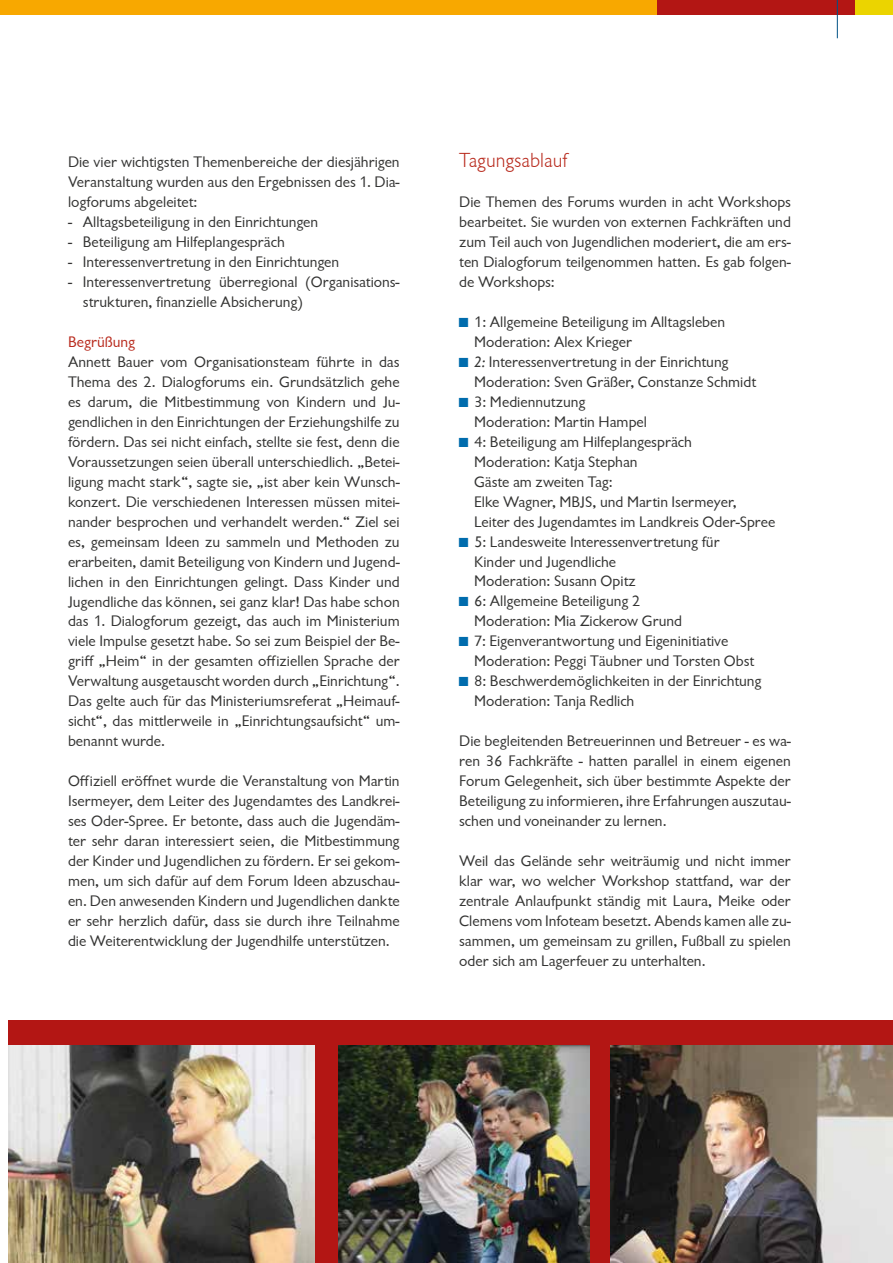
<style>
.page{position:relative;width:893px;height:1263px;background:#fff}
.page>*{position:absolute;margin:0;border:0;box-sizing:border-box;transform-origin:0 0}
.t1{font:300 21px "Chantilly";color:#b82a1d}
.t2{font:15.75px/20px "Chantilly";color:#333332}
.t3{font:15.75px "Chantilly";color:#b82a1d}
.s1{font-size:13.5px;color:#006cad}
.s2{font-style:italic}
</style>
<div class="page">
<div style="left:9px;top:1020px;width:884px;height:243px;background:#b31614"></div>
<img style="left:610px;top:1046px;width:283px;height:217px">
<img style="left:9px;top:1046px;width:306px;height:217px">
<img style="left:338px;top:1046px;width:251px;height:217px">
<div style="left:0;top:0;width:893px;height:15px;background:#f8a800"></div>
<div style="left:855px;top:0;width:38px;height:15px;background:#ebd400"></div>
<div style="left:657px;top:0;width:198px;height:15px;background:#b31614"></div>
<hr style="left:837px;top:0;width:1px;height:38px;background:#005285">
<p class="t2" style="left:68px;top:153px;width:333px;text-align:justify">Die vier wichtigsten Themenbereiche der diesjährigen Veranstaltung wurden aus den Ergebnissen des 1. Dia&shy;logforums abgeleitet:</p>
<p class="t2" style="left:68px;top:212px;width:252px">- Alltagsbeteiligung in den Einrichtungen</p>
<p class="t2" style="left:68px;top:232px;width:218px">- Beteiligung am Hilfeplangespräch</p>
<p class="t2" style="left:68px;top:252px;width:273px">- Interessenvertretung in den Einrichtungen</p>
<p class="t2" style="left:83px;top:272px;width:318px;text-indent:-15px">- Interessenvertretung überregional (Organisations&shy;strukturen, finanzielle Absicherung)</p>
<p class="t3" style="left:68px;top:333px;width:69px">Begrüßung</p>
<p class="t2" style="left:68px;top:352px;width:333px;text-align:justify">Annett Bauer vom Organisationsteam führte in das Thema des 2. Dialogforums ein. Grundsätzlich gehe es darum, die Mitbestimmung von Kindern und Ju&shy;gendlichen in den Einrichtungen der Erziehungshilfe zu fördern. Das sei nicht einfach, stellte sie fest, denn die Voraussetzungen seien überall unterschiedlich. „Betei&shy;ligung macht stark“, sagte sie, „ist aber kein Wunsch&shy;konzert. Die verschiedenen Interessen müssen mitei&shy;nander besprochen und verhandelt werden.“ Ziel sei es, gemeinsam Ideen zu sammeln und Methoden zu erarbeiten, damit Beteiligung von Kindern und Jugend&shy;lichen in den Einrichtungen gelingt. Dass Kinder und Jugendliche das können, sei ganz klar! Das habe schon das 1. Dialogforum gezeigt, das auch im Ministerium viele Impulse gesetzt habe. So sei zum Beispiel der Be&shy;griff „Heim“ in der gesamten offiziellen Sprache der Verwaltung ausgetauscht worden durch „Einrichtung“.<br>Das gelte auch für das Ministeriumsreferat „Heimauf&shy;sicht“, das mittlerweile in „Einrichtungsaufsicht“ um&shy;benannt wurde.</p>
<p class="t2" style="left:68px;top:771px;width:333px;text-align:justify">Offiziell eröffnet wurde die Veranstaltung von Martin Isermeyer, dem Leiter des Jugendamtes des Landkrei&shy;ses Oder-Spree. Er betonte, dass auch die Jugendäm&shy;ter sehr daran interessiert seien, die Mitbestimmung der Kinder und Jugendlichen zu fördern. Er sei gekom&shy;men, um sich dafür auf dem Forum Ideen abzuschau&shy;en. Den anwesenden Kindern und Jugendlichen dankte er sehr herzlich dafür, dass sie durch ihre Teilnahme die Weiterentwicklung der Jugendhilfe unterstützen.</p>
<h1 class="t1" style="left:459px;top:149px;width:110px">Tagungsablauf</h1>
<p class="t2" style="left:459px;top:192px;width:333px;text-align:justify">Die Themen des Forums wurden in acht Workshops bearbeitet. Sie wurden von externen Fachkräften und zum Teil auch von Jugendlichen moderiert, die am ers&shy;ten Dialogforum teilgenommen hatten. Es gab folgen&shy;de Workshops:</p>
<p class="t2" style="left:474px;top:312px;width:253px;text-indent:-15px"><span class="s1">■</span> 1: Allgemeine Beteiligung im Alltagsleben<br>Moderation: Alex Krieger</p>
<p class="t2" style="left:474px;top:352px;width:283px;text-indent:-15px"><span class="s1">■</span> <span class="s2">2:</span> Interessenvertretung in der Einrichtung<br>Moderation: Sven Gräßer, Constanze Schmidt</p>
<p class="t2" style="left:474px;top:392px;width:174px;text-indent:-15px"><span class="s1">■</span> 3: Mediennutzung<br>Moderation: Martin Hampel</p>
<p class="t2" style="left:474px;top:432px;width:303px;text-indent:-15px"><span class="s1">■</span> 4: Beteiligung am Hilfeplangespräch<br>Moderation: Katja Stephan<br>Gäste am zweiten Tag:<br>Elke Wagner, MBJS, und Martin Isermeyer, Leiter des Jugendamtes im Landkreis Oder-Spree</p>
<p class="t2" style="left:474px;top:532px;width:247px;text-indent:-15px"><span class="s1">■</span> 5: Landesweite Interessenvertretung für<br>Kinder und Jugendliche<br>Moderation: Susann Opitz</p>
<p class="t2" style="left:474px;top:591px;width:210px;text-indent:-15px"><span class="s1">■</span> 6: Allgemeine Beteiligung 2<br>Moderation: Mia Zickerow Grund</p>
<p class="t2" style="left:474px;top:631px;width:282px;text-indent:-15px"><span class="s1">■</span> 7: Eigenverantwortung und Eigeninitiative<br>Moderation: Peggi Täubner und Torsten Obst</p>
<p class="t2" style="left:474px;top:671px;width:289px;text-indent:-15px"><span class="s1">■</span> 8: Beschwerdemöglichkeiten in der Einrichtung<br>Moderation: Tanja Redlich</p>
<p class="t2" style="left:459px;top:731px;width:333px;text-align:justify">Die begleitenden Betreuerinnen und Betreuer - es wa&shy;ren 36 Fachkräfte - hatten parallel in einem eigenen Forum Gelegenheit, sich über bestimmte Aspekte der Beteiligung zu informieren, ihre Erfahrungen auszutau&shy;schen und voneinander zu lernen.</p>
<p class="t2" style="left:459px;top:851px;width:333px;text-align:justify">Weil das Gelände sehr weiträumig und nicht immer klar war, wo welcher Workshop stattfand, war der zentrale Anlaufpunkt ständig mit Laura, Meike oder Clemens vom Infoteam besetzt. Abends kamen alle zu&shy;sammen, um gemeinsam zu grillen, Fußball zu spielen oder sich am Lagerfeuer zu unterhalten.</p>
</div>
